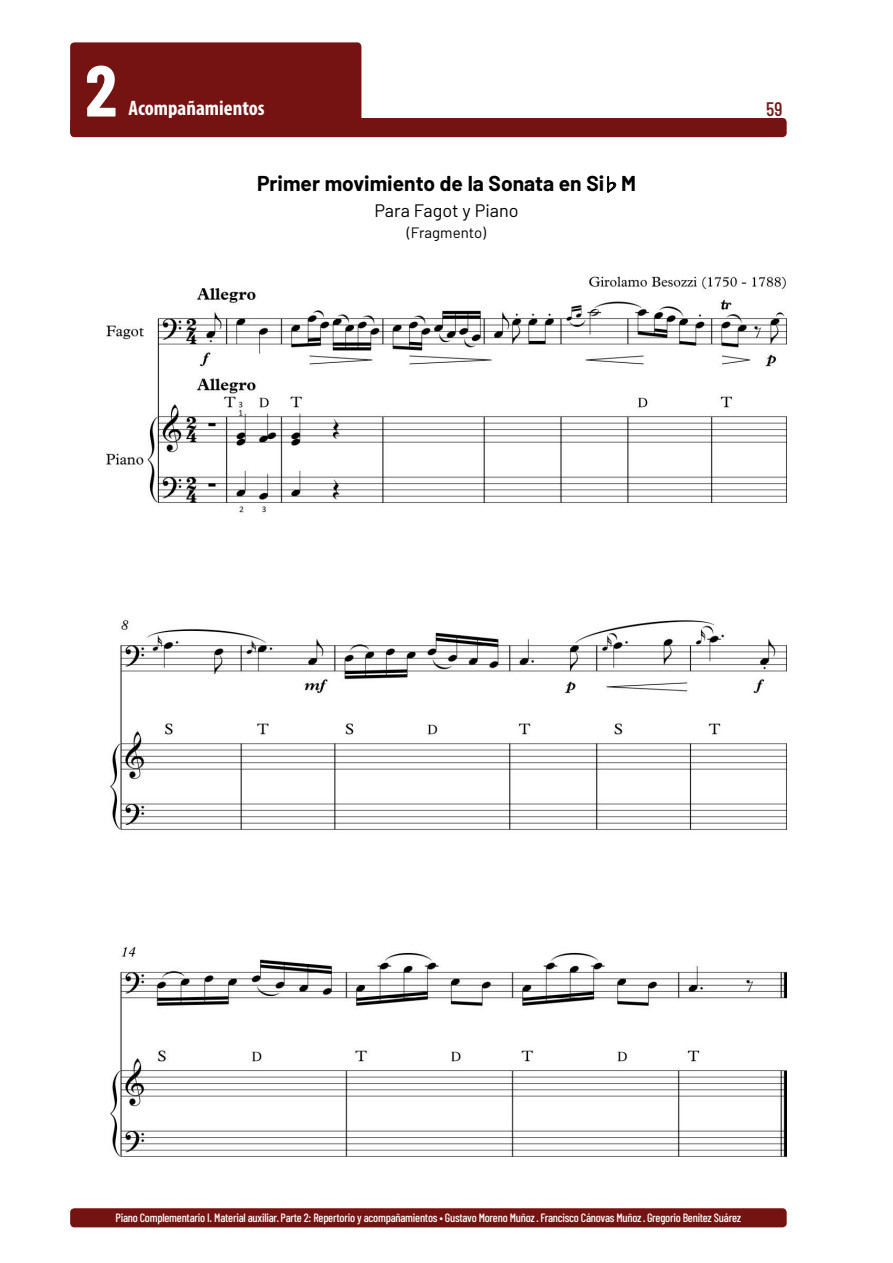
<style>
.page{position:relative;width:893px;height:1263px;background:#fff}
.page>*{position:absolute;margin:0;border:0;box-sizing:border-box;transform-origin:0 0}
.t1{font:700 72px "Barlow Condensed";color:#fff}
.t2{font:700 21px "Barlow";color:#000}
.t3{font:700 condensed 21px "Myriad Pro";color:#fff}
.t4{font:500 19.5px "Barlow Condensed";color:#751312}
.t5{font:18px "Barlow";color:#000}
.t6{font:15px "Barlow";color:#000}
.t7{font:500 12px "Barlow Condensed";letter-spacing:-.02em;color:#fff}
.s1{font-family:"Hira Kaku Pro W3";font-weight:400;font-size:17.85px}
</style>
<div class="page">
<div style="left:70px;top:42px;width:291px;height:94px;background:#751312;border-radius:4px"></div>
<div style="left:70px;top:118px;width:717px;height:19px;background:#751312;border-radius:4px"></div>
<div style="left:70px;top:1208px;width:717px;height:19px;background:#751312;border-radius:4px"></div>
<img style="left:106px;top:276px;width:681px;height:880px">
<svg style="left:607px;top:176px;width:10px;height:17px"></svg>
<h1 class="t1" style="left:85px;top:46px;width:33px">2</h1>
<h2 class="t3" style="left:129px;top:95px;width:137px">Acompañamientos</h2>
<h3 class="t4" style="left:766px;top:97px;width:18px">59</h3>
<h2 class="t2" style="left:257px;top:170px;width:380px">Primer movimiento de la Sonata en Si<span class="s1">♭</span> M</h2>
<h3 class="t5" style="left:374px;top:199px;width:146px">Para Fagot y Piano</h3>
<p class="t6" style="left:407px;top:224px;width:81px">(Fragmento)</p>
<p class="t7" style="left:116px;top:1210px;width:627px">Piano Complementario I. Material auxiliar· Parte 2: Repertorio y acompañamientos • Gustavo Moreno Muñoz · Francisco Cánovas Muñoz · Gregorio Benítez Suárez</p>
</div>
